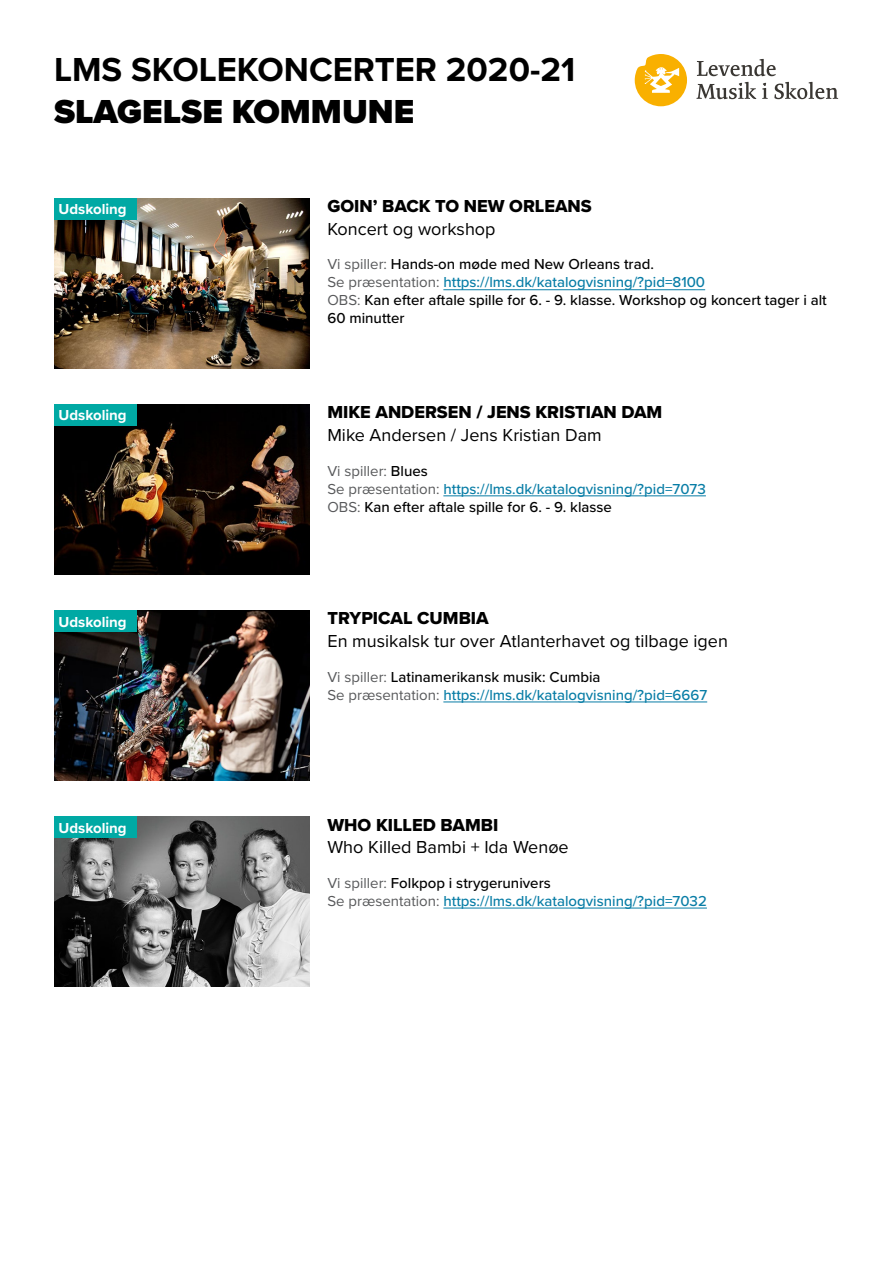
<style>
.page{position:relative;width:893px;height:1263px;background:#fff}
.page>*{position:absolute;margin:0;border:0;box-sizing:border-box;transform-origin:0 0}
.t1{font:700 34.5px "Proxima Nova";color:#000}
.t2{font:900 34.5px "Proxima Nova";color:#000}
.t3{font:18px "Proxima Nova";color:#000}
.t4{font:18px "Proxima Nova Extrabld";color:#000}
.t5{font:500 15px/18px "Proxima Nova";color:#000}
.t6{font:500 15px/18px "Proxima Nova";color:#087da6}
.t7{font:700 15px "Proxima Nova";color:#fff}
.s1{font-weight:400;color:#58595b}
.s2{color:#087da6}
.s3{color:#000}
</style>
<div class="page">
<svg style="left:697px;top:59px;width:79px;height:17px"></svg>
<svg style="left:696px;top:82px;width:60px;height:17px"></svg>
<svg style="left:762px;top:83px;width:6px;height:16px"></svg>
<svg style="left:774px;top:82px;width:64px;height:17px"></svg>
<svg style="left:635px;top:54px;width:52px;height:52px"></svg>
<img style="left:54px;top:198px;width:255px;height:170px">
<div style="left:54px;top:198px;width:82px;height:21px;background:#00a9a4"></div>
<hr style="left:443px;top:289px;width:262px;height:1px;background:#087da6">
<img style="left:54px;top:404px;width:255px;height:170px">
<div style="left:54px;top:404px;width:82px;height:21px;background:#00a9a4"></div>
<hr style="left:443px;top:495px;width:263px;height:1px;background:#087da6">
<img style="left:54px;top:610px;width:255px;height:170px">
<div style="left:54px;top:610px;width:82px;height:21px;background:#00a9a4"></div>
<hr style="left:443px;top:701px;width:264px;height:1px;background:#087da6">
<img style="left:54px;top:816px;width:255px;height:170px">
<div style="left:54px;top:816px;width:82px;height:21px;background:#00a9a4"></div>
<hr style="left:443px;top:907px;width:264px;height:1px;background:#087da6">
<h1 class="t1" style="left:54px;top:44px;width:523px">LMS SKOLEKONCERTER 2020-21</h1>
<h1 class="t2" style="left:54px;top:85px;width:362px">SLAGELSE KOMMUNE</h1>
<p class="t7" style="left:58px;top:198px;width:70px">Udskoling</p>
<p class="t4" style="left:327px;top:193px;width:266px">GOIN’ BACK TO NEW ORLEANS</p>
<p class="t3" style="left:327px;top:215px;width:170px">Koncert og workshop</p>
<p class="t5" style="left:327px;top:255px;width:501px"><span class="s1">Vi spiller:</span> Hands-on møde med New Orleans trad.<br><span class="s1">Se præsentation:</span> <span class="s2">https://lms.dk/katalogvisning/?pid=8100<br></span><span class="s1">OBS:</span> Kan efter aftale spille for 6. - 9. klasse. Workshop og koncert tager i alt 60 minutter</p>
<p class="t7" style="left:58px;top:404px;width:70px">Udskoling</p>
<p class="t4" style="left:327px;top:399px;width:336px">MIKE ANDERSEN / JENS KRISTIAN DAM</p>
<p class="t3" style="left:327px;top:421px;width:276px">Mike Andersen / Jens Kristian Dam</p>
<p class="t5" style="left:327px;top:461px;width:380px"><span class="s1">Vi spiller:</span> Blues<br><span class="s1">Se præsentation:</span> <span class="s2">https://lms.dk/katalogvisning/?pid=7073<br></span><span class="s1">OBS:</span> Kan efter aftale spille for 6. - 9. klasse</p>
<p class="t7" style="left:58px;top:610px;width:70px">Udskoling</p>
<p class="t4" style="left:327px;top:605px;width:163px">TRYPICAL CUMBIA</p>
<p class="t3" style="left:327px;top:627px;width:402px">En musikalsk tur over Atlanterhavet og tilbage igen</p>
<p class="t6" style="left:327px;top:667px;width:381px"><span class="s1">Vi spiller:</span> <span class="s3">Latinamerikansk musik: Cumbia<br></span><span class="s1">Se præsentation:</span> https://lms.dk/katalogvisning/?pid=6667</p>
<p class="t7" style="left:58px;top:816px;width:70px">Udskoling</p>
<p class="t4" style="left:327px;top:811px;width:173px">WHO KILLED BAMBI</p>
<p class="t3" style="left:327px;top:834px;width:243px">Who Killed Bambi + Ida Wenøe</p>
<p class="t6" style="left:327px;top:873px;width:381px"><span class="s1">Vi spiller:</span> <span class="s3">Folkpop i strygerunivers<br></span><span class="s1">Se præsentation:</span> https://lms.dk/katalogvisning/?pid=7032</p>
</div>
